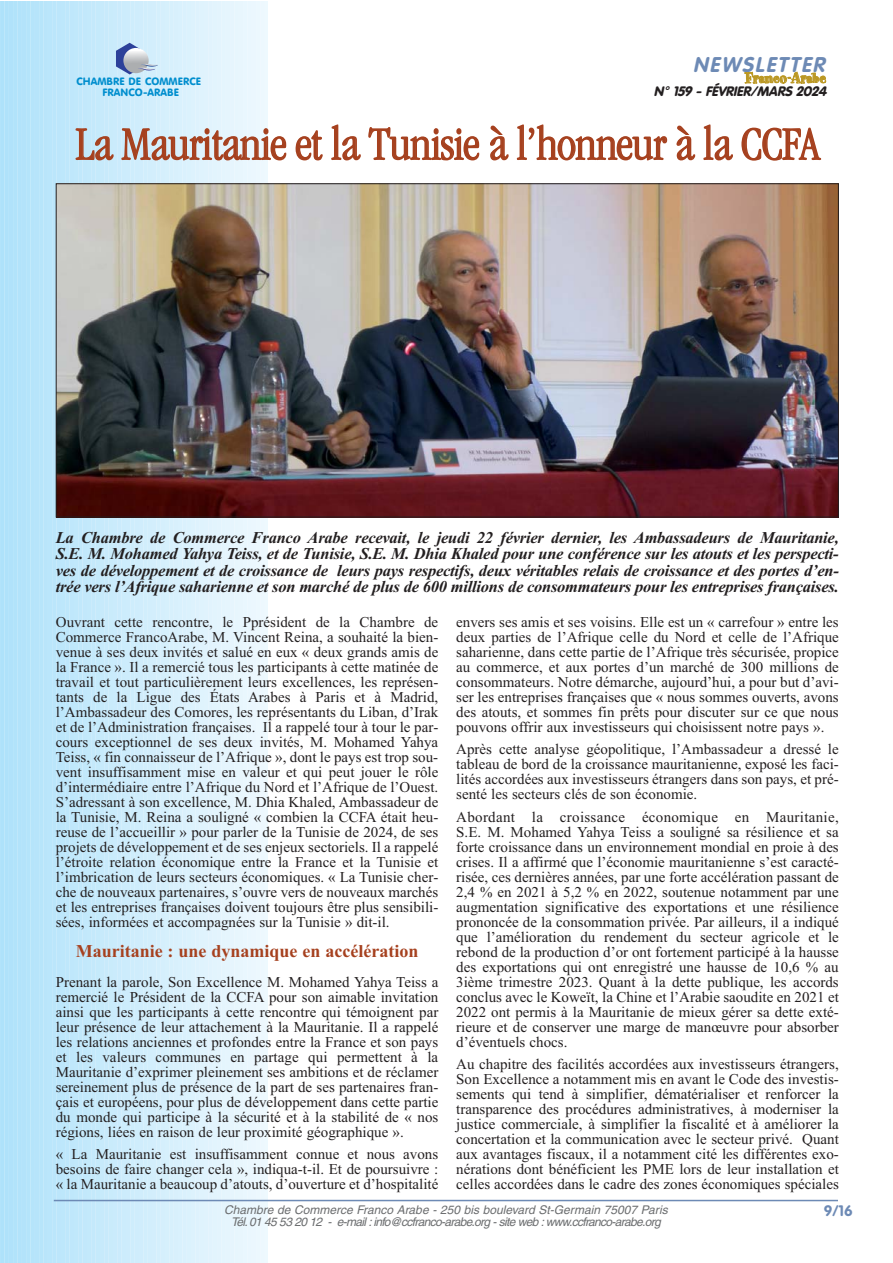
<style>
.page{position:relative;width:893px;height:1263px;background:#fff}
.page>*{position:absolute;margin:0;border:0;box-sizing:border-box;transform-origin:0 0}
.t1{font:300 condensed 48px "Garamond";letter-spacing:-.01em;color:#a6411f}
.t2{font:italic 700 21px "VAG Rounded";color:#6d8ab5}
.t3{font:700 18px "Times New Roman";color:#a6411f}
.t4{font:italic 700 16.5px/16.5px "Times New Roman";letter-spacing:-.015em;color:#231f20;text-align:justify}
.t5{font:16.5px "Spumoni LP";letter-spacing:.02em;color:#bb9824}
.t6{font:15px/15px "Times New Roman";color:#231f20;text-align:justify}
.t7{font:700 15px "VAG Rounded";color:#6d8ab5}
.t8{font:italic 900 13.5px "VAG Rounded";color:#231f20}
.t9{font:italic 12px/12px "Helvetica";color:#6c6e70;text-align:center}
.t10{font:10.5px/10.5px "VAG Rounded BT";letter-spacing:.005em;color:#008ece;text-align:center}
</style>
<div class="page">
<div style="left:0;top:1px;width:7px;height:1262px;background:#aee2fa"></div>
<svg style="left:4px;top:1px;width:1px;height:1262px"></svg>
<div style="left:6px;top:1px;width:10px;height:1262px;background:#b0e2fa"></div>
<svg style="left:16px;top:1px;width:3px;height:1262px;background:#b6e4fa"></svg>
<div style="left:19px;top:1px;width:10px;height:1262px;background:#b3e3fa"></div>
<svg style="left:29px;top:1px;width:3px;height:1262px;background:#b9e5fa"></svg>
<div style="left:32px;top:1px;width:10px;height:1262px;background:#b6e4fa"></div>
<div style="left:41px;top:1px;width:10px;height:1262px;background:#b9e5fa"></div>
<div style="left:50px;top:1px;width:9px;height:1262px;background:#bbe6fb"></div>
<div style="left:58px;top:1px;width:10px;height:1262px;background:#bde7fb"></div>
<div style="left:67px;top:1px;width:10px;height:1262px;background:#bfe7fb"></div>
<div style="left:76px;top:1px;width:9px;height:1262px;background:#c1e8fb"></div>
<div style="left:84px;top:1px;width:10px;height:1262px;background:#c3e9fb"></div>
<div style="left:93px;top:1px;width:10px;height:1262px;background:#c5eafb"></div>
<div style="left:102px;top:1px;width:9px;height:1262px;background:#c8eafb"></div>
<div style="left:110px;top:1px;width:10px;height:1262px;background:#caebfc"></div>
<div style="left:119px;top:1px;width:10px;height:1262px;background:#ccecfc"></div>
<div style="left:128px;top:1px;width:9px;height:1262px;background:#ceedfc"></div>
<div style="left:136px;top:1px;width:10px;height:1262px;background:#d0edfc"></div>
<div style="left:145px;top:1px;width:10px;height:1262px;background:#d2eefc"></div>
<div style="left:154px;top:1px;width:9px;height:1262px;background:#d4effc"></div>
<div style="left:162px;top:1px;width:10px;height:1262px;background:#d6f0fc"></div>
<div style="left:171px;top:1px;width:10px;height:1262px;background:#d8f0fc"></div>
<div style="left:180px;top:1px;width:9px;height:1262px;background:#daf1fd"></div>
<div style="left:188px;top:1px;width:10px;height:1262px;background:#ddf2fd"></div>
<div style="left:197px;top:1px;width:10px;height:1262px;background:#dff3fd"></div>
<div style="left:206px;top:1px;width:9px;height:1262px;background:#e1f3fd"></div>
<div style="left:214px;top:1px;width:10px;height:1262px;background:#e3f4fd"></div>
<div style="left:223px;top:1px;width:10px;height:1262px;background:#e5f5fd"></div>
<div style="left:232px;top:1px;width:9px;height:1262px;background:#e7f6fd"></div>
<div style="left:241px;top:1px;width:9px;height:1262px;background:#e9f7fe"></div>
<div style="left:249px;top:1px;width:10px;height:1262px;background:#ebf7fe"></div>
<div style="left:258px;top:1px;width:9px;height:1262px;background:#edf8fe"></div>
<svg style="left:116px;top:43px;width:42px;height:31px"></svg>
<hr style="left:54px;top:1200px;width:784px;height:1px;background:#6d8ab5">
<img style="left:58px;top:185px;width:779px;height:330px">
<p class="t10" style="left:76px;top:77px;width:126px">CHAMBRE DE COMMERCE<br>FRANCO-ARABE</p>
<h2 class="t2" style="left:693px;top:56px;width:137px">NEWSLETTER</h2>
<p class="t5" style="left:745px;top:72px;width:82px">Franco-Arabe</p>
<p class="t8" style="left:654px;top:85px;width:177px">N° 159 - FÉVRIER/MARS 2024</p>
<h1 class="t1" style="left:76px;top:125px;width:745px">La Mauritanie et la Tunisie à l’honneur à la CCFA</h1>
<p class="t4" style="left:56px;top:530px;width:784px">La Chambre de Commerce Franco Arabe recevait, le jeudi 22 février dernier, les Ambassadeurs de Mauritanie, S.E. M. Mohamed Yahya Teiss, et de Tunisie, S.E. M. Dhia Khaled pour une conférence sur les atouts et les perspecti&shy;ves de développement et de croissance de leurs pays respectifs, deux véritables relais de croissance et des portes d’en&shy;trée vers l’Afrique saharienne et son marché de plus de 600 millions de consommateurs pour les entreprises françaises.</p>
<p class="t6" style="left:56px;top:616px;width:384px">Ouvrant cette rencontre, le Pprésident de la Chambre de Commerce FrancoArabe, M. Vincent Reina, a souhaité la bien&shy;venue à ses deux invités et salué en eux « deux grands amis de la France ». Il a remercié tous les participants à cette matinée de travail et tout particulièrement leurs excellences, les représen&shy;tants de la Ligue des États Arabes à Paris et à Madrid, l’Ambassadeur des Comores, les représentants du Liban, d’Irak et de l’Administration françaises. Il a rappelé tour à tour le par&shy;cours exceptionnel de ses deux invités, M. Mohamed Yahya Teiss, « fin connaisseur de l’Afrique », dont le pays est trop sou&shy;vent insuffisamment mise en valeur et qui peut jouer le rôle d’intermédiaire entre l’Afrique du Nord et l’Afrique de l’Ouest.<br>S’adressant à son excellence, M. Dhia Khaled, Ambassadeur de la Tunisie, M. Reina a souligné « combien la CCFA était heu&shy;reuse de l’accueillir » pour parler de la Tunisie de 2024, de ses projets de développement et de ses enjeux sectoriels. Il a rappelé l’étroite relation économique entre la France et la Tunisie et l’imbrication de leurs secteurs économiques. « La Tunisie cher&shy;che de nouveaux partenaires, s’ouvre vers de nouveaux marchés et les entreprises françaises doivent toujours être plus sensibili&shy;sées, informées et accompagnées sur la Tunisie » dit-il.</p>
<p class="t3" style="left:76px;top:945px;width:344px">Mauritanie : une dynamique en accélération</p>
<p class="t6" style="left:56px;top:976px;width:384px">Prenant la parole, Son Excellence M. Mohamed Yahya Teiss a remercié le Président de la CCFA pour son aimable invitation ainsi que les participants à cette rencontre qui témoignent par leur présence de leur attachement à la Mauritanie. Il a rappelé les relations anciennes et profondes entre la France et son pays et les valeurs communes en partage qui permettent à la Mauritanie d’exprimer pleinement ses ambitions et de réclamer sereinement plus de présence de la part de ses partenaires fran&shy;çais et européens, pour plus de développement dans cette partie du monde qui participe à la sécurité et à la stabilité de « nos régions, liées en raison de leur proximité géographique ».</p>
<p class="t6" style="left:56px;top:1148px;width:384px">« La Mauritanie est insuffisamment connue et nous avons besoins de faire changer cela », indiqua-t-il. Et de poursuivre : « la Mauritanie a beaucoup d’atouts, d’ouverture et d’hospitalité</p>
<p class="t6" style="left:456px;top:616px;width:384px">envers ses amis et ses voisins. Elle est un « carrefour » entre les deux parties de l’Afrique celle du Nord et celle de l’Afrique saharienne, dans cette partie de l’Afrique très sécurisée, propice au commerce, et aux portes d’un marché de 300 millions de consommateurs. Notre démarche, aujourd’hui, a pour but d’avi&shy;ser les entreprises françaises que « nous sommes ouverts, avons des atouts, et sommes fin prêts pour discuter sur ce que nous pouvons offrir aux investisseurs qui choisissent notre pays ».</p>
<p class="t6" style="left:456px;top:743px;width:384px">Après cette analyse géopolitique, l’Ambassadeur a dressé le tableau de bord de la croissance mauritanienne, exposé les faci&shy;lités accordées aux investisseurs étrangers dans son pays, et pré&shy;senté les secteurs clés de son économie.</p>
<p class="t6" style="left:456px;top:811px;width:384px">Abordant la croissance économique en Mauritanie, S.E. M. Mohamed Yahya Teiss a souligné sa résilience et sa forte croissance dans un environnement mondial en proie à des crises. Il a affirmé que l’économie mauritanienne s’est caracté&shy;risée, ces dernières années, par une forte accélération passant de 2,4 % en 2021 à 5,2 % en 2022, soutenue notamment par une augmentation significative des exportations et une résilience prononcée de la consommation privée. Par ailleurs, il a indiqué que l’amélioration du rendement du secteur agricole et le rebond de la production d’or ont fortement participé à la hausse des exportations qui ont enregistré une hausse de 10,6 % au 3ième trimestre 2023. Quant à la dette publique, les accords conclus avec le Koweït, la Chine et l’Arabie saoudite en 2021 et 2022 ont permis à la Mauritanie de mieux gérer sa dette exté&shy;rieure et de conserver une marge de manœuvre pour absorber d’éventuels chocs.</p>
<p class="t6" style="left:456px;top:1058px;width:384px">Au chapitre des facilités accordées aux investisseurs étrangers, Son Excellence a notamment mis en avant le Code des investis&shy;sements qui tend à simplifier, dématérialiser et renforcer la transparence des procédures administratives, à moderniser la justice commerciale, à simplifier la fiscalité et à améliorer la concertation et la communication avec le secteur privé. Quant aux avantages fiscaux, il a notamment cité les différentes exo&shy;nérations dont bénéficient les PME lors de leur installation et celles accordées dans le cadre des zones économiques spéciales</p>
<p class="t9" style="left:224px;top:1204px;width:448px">Chambre de Commerce Franco Arabe - 250 bis boulevard St-Germain 75007 Paris<br>Tél. 01 45 53 20 12 - e-mail: info@ccfranco-arabe.org -site web : www.ccfranco-arabe.org</p>
<p class="t7" style="left:824px;top:1205px;width:30px">9/16</p>
</div>
